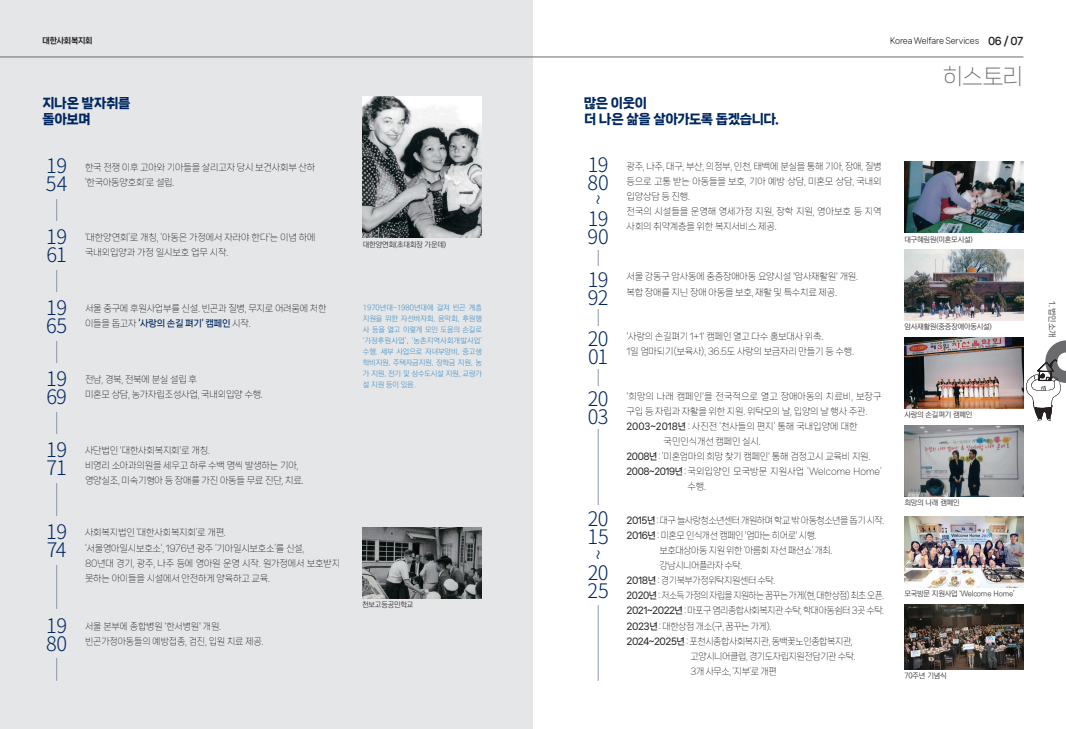
<style>
.page{position:relative;width:1066px;height:729px;background:#fff}
.page>*{position:absolute;margin:0;border:0;box-sizing:border-box;transform-origin:0 0}
.t1{font:22px "Nanum Square Neo Variable";color:#6b6b6e}
.t2{font:300 20px/18px "Noto Sans CJ Kkr";letter-spacing:-.025em;color:#002760}
.t3{font:13px/16px "Nanum Square Neo Variable";letter-spacing:-.025em;color:#002760}
.t4{font:9px/15px "Nanum Square Neo Variable";letter-spacing:-.03em;color:#231f20}
.t5{font:9px "Nanum Square Neo Variable";letter-spacing:-.05em;color:#231f20}
.t6{font:9px "Nanum Square Neo Variable";letter-spacing:-.06em;color:#231f20}
.t7{font:9px "Nanum Square Neo Variable";letter-spacing:-.07em;color:#231f20;scale:.95 1}
.t8{font:9px "Nanum Square Neo Variable";color:#231f20;scale:.95 1}
.t9{font:9px "Nanum Square Neo Variable";letter-spacing:-.03em;color:#231f20;scale:.95 1}
.t10{font:9px "Nanum Square Neo Variable";letter-spacing:-.01em;color:#231f20;scale:.95 1}
.t11{font:9px "Nanum Square Neo Variable";letter-spacing:-.005em;color:#231f20}
.t12{font:8px "Nanum Square Neo Variable";letter-spacing:-.02em;color:#231f20}
.t13{font:8px "Nanum Square Neo Variable";color:#6b6b6e}
.t14{font:7.5px/11px "Ko Pub World Dotum PL";letter-spacing:-.02em;color:#4994c8;text-align:justify}
.t15{font:7.5px "Ko Pub World Dotum PL";letter-spacing:-.02em;color:#231f20}
.s1{color:#002760}
.s2{font-size:10px}
</style>
<div class="page">
<div style="left:0;top:0;width:533px;height:729px;background:#e5e6e8"></div>
<hr style="left:598px;top:159px;width:1px;height:521px;background:#8b96ab">
<div style="left:584px;top:150px;width:28px;height:99px;background:#fff"></div>
<div style="left:584px;top:266px;width:28px;height:43px;background:#fff"></div>
<div style="left:584px;top:326px;width:28px;height:43px;background:#fff"></div>
<div style="left:584px;top:505px;width:28px;height:99px;background:#fff"></div>
<img style="left:904px;top:162px;width:119px;height:70px">
<img style="left:904px;top:249px;width:119px;height:71px">
<img style="left:904px;top:337px;width:119px;height:71px">
<img style="left:904px;top:425px;width:119px;height:71px">
<img style="left:904px;top:516px;width:119px;height:71px">
<img style="left:904px;top:604px;width:119px;height:65px">
<hr style="left:56px;top:159px;width:1px;height:521px;background:#8b96ab">
<div style="left:43px;top:150px;width:28px;height:48px;background:#e5e6e8"></div>
<div style="left:43px;top:609px;width:28px;height:49px;background:#e5e6e8"></div>
<div style="left:43px;top:221px;width:28px;height:48px;background:#e5e6e8"></div>
<div style="left:43px;top:292px;width:28px;height:48px;background:#e5e6e8"></div>
<div style="left:43px;top:363px;width:28px;height:48px;background:#e5e6e8"></div>
<div style="left:43px;top:434px;width:28px;height:48px;background:#e5e6e8"></div>
<div style="left:43px;top:516px;width:28px;height:48px;background:#e5e6e8"></div>
<img style="left:363px;top:96px;width:119px;height:142px">
<img style="left:362px;top:527px;width:119px;height:71px">
<div style="left:584px;top:386px;width:28px;height:42px;background:#fff"></div>
<hr style="left:0;top:57px;width:533px;height:1px;background:#6b6b6e">
<svg style="left:1026px;top:340px;width:40px;height:81px"></svg>
<hr style="left:533px;top:57px;width:490px;height:1px;background:#6b6b6e">
<p class="t12" style="left:43px;top:37px;width:52px">대한사회복지회</p>
<h3 class="t3" style="left:43px;top:95px;width:89px">지나온 발자취를 돌아보며</h3>
<h2 class="t2" style="left:46px;top:157px;width:23px">19<br>54</h2>
<p class="t4" style="left:85px;top:160px;width:232px">한국 전쟁 이후 고아와 기아들을 살리고자 당시 보건사회부 산하 ‘한국아동양호회’로 설립.</p>
<h2 class="t2" style="left:46px;top:228px;width:22px">19<br>61</h2>
<p class="t4" style="left:85px;top:230px;width:232px">‘대한양연회’로 개칭, ‘아동은 가정에서 자라야 한다’는 이념 하에 국내외입양과 가정 일시보호 업무 시작.</p>
<h2 class="t2" style="left:46px;top:299px;width:23px">19<br>65</h2>
<p class="t4" style="left:85px;top:301px;width:243px">서울 중구에 후원사업부를 신설. 빈곤과 질병, 무지로 어려움에 처한 이들을 돕고자 <span class="s1">‘사랑의 손길 펴기’ 캠페인</span> 시작.</p>
<h2 class="t2" style="left:46px;top:370px;width:22px">19<br>69</h2>
<p class="t4" style="left:85px;top:372px;width:179px">전남, 경북, 전북에 분실 설립 후<br>미혼모 상담, 농가자립조성사업, 국내외입양 수행.</p>
<h2 class="t2" style="left:46px;top:440px;width:22px">19<br>71</h2>
<p class="t4" style="left:85px;top:443px;width:220px">사단법인 '대한사회복지회'로 개칭.<br>비영리 소아과의원을 세우고 하루 수백 명씩 발생하는 기아, 영양실조, 미숙기형아 등 장애를 가진 아동들 무료 진단, 치료.</p>
<h2 class="t2" style="left:46px;top:523px;width:22px">19<br>74</h2>
<p class="t4" style="left:85px;top:525px;width:257px">사회복지법인 ‘대한사회복지회‘로 개편.<br>‘서울영아일시보호소’, 1976년 광주 ‘기아일시보호소’를 신설,<br>80년대 경기, 광주, 나주 등에 영아원 운영 시작. 원가정에서 보호받지 못하는 아이들을 시설에서 안전하게 양육하고 교육.</p>
<h2 class="t2" style="left:46px;top:616px;width:23px">19<br>80</h2>
<p class="t4" style="left:85px;top:619px;width:180px">서울 본부에 종합병원 '한서병원' 개원. 빈곤가정아동들의 예방접종, 검진, 입원 치료 제공.</p>
<p class="t15" style="left:363px;top:239px;width:85px">대한양연회(초대회장 가운데)</p>
<p class="t14" style="left:363px;top:302px;width:121px">1970년대~1980년대에 걸쳐 빈곤 계층 지원을 위한 자선바자회, 음악회, 후원행 사 등을 열고 이렇게 모인 도움의 손길로 ‘가정후원사업’, ‘농촌지역사회개발사업’ 수행. 세부 사업으로 자녀부양비, 중고생 학비지원, 주택자금지원, 장학금 지원, 농 가 지원, 전기 및 상수도시설 지원, 교량가 설 지원 등이 있음.</p>
<p class="t15" style="left:362px;top:599px;width:53px">천보고등공민학교</p>
<p class="t12" style="left:890px;top:37px;width:135px">Korea Welfare Services <span class="s2">06 / 07</span></p>
<h3 class="t3" style="left:584px;top:95px;width:196px">많은 이웃이<br>더 나은 삶을 살아가도록 돕겠습니다.</h3>
<p class="t4" style="left:626px;top:159px;width:257px">광주, 나주, 대구, 부산, 의정부, 인천, 태백에 분실을 통해 기아, 장애, 질병 등으로 고통 받는 아동들을 보호, 기아 예방 상담, 미혼모 상담, 국내외 입양상담 등 진행.<br>전국의 시설들을 운영해 영세가정 지원, 장학 지원, 영아보호 등 지역 사회의 취약계층을 위한 복지서비스 제공.</p>
<h2 class="t2" style="left:588px;top:156px;width:23px">19<br>80</h2>
<h2 class="t2" style="left:590px;top:205px;width:12px;rotate:-90deg">~</h2>
<h2 class="t2" style="left:588px;top:210px;width:23px">19<br>90</h2>
<h2 class="t2" style="left:588px;top:270px;width:22px">19<br>92</h2>
<p class="t4" style="left:626px;top:269px;width:233px">서울 강동구 암사동에 중증장애아동 요양시설 '암사재활원' 개원. 복합 장애를 지닌 장애 아동을 보호, 재활 및 특수치료 제공.</p>
<h2 class="t2" style="left:588px;top:330px;width:22px">20<br>01</h2>
<p class="t4" style="left:626px;top:329px;width:229px">'사랑의 손길펴기 1+1' 캠페인 열고 다수 홍보대사 위촉.<br>1일 엄마되기(보육사), 36.5도 사랑의 보금자리 만들기 등 수행.</p>
<h2 class="t2" style="left:588px;top:389px;width:22px">20<br>03</h2>
<p class="t11" style="left:626px;top:391px;width:257px">'희망의 나래 캠페인'을 전국적으로 열고 장애아동의 치료비, 보장구</p>
<p class="t4" style="left:626px;top:403px;width:242px">구입 등 자립과 자활을 위한 지원. 위탁모의 날, 입양의 날 행사 주관.</p>
<p class="t10" style="left:626px;top:421px;width:245px">2003~2018년 : 사진전 ‘천사들의 편지‘ 통해 국내입양에 대한</p>
<p class="t4" style="left:663px;top:433px;width:99px">국민인식개선 캠페인 실시.</p>
<p class="t9" style="left:626px;top:451px;width:258px">2008년 : ‘미혼엄마의 희망 찾기 캠페인' 통해 검정고시 교육비 지원.</p>
<p class="t8" style="left:626px;top:466px;width:270px">2008~2019년 : 국외입양인 모국방문 지원사업 ‘Welcome Home’</p>
<p class="t4" style="left:687px;top:478px;width:20px">수행.</p>
<h2 class="t2" style="left:588px;top:510px;width:23px">20<br>15</h2>
<h2 class="t2" style="left:590px;top:560px;width:12px;rotate:-90deg">~</h2>
<h2 class="t2" style="left:587px;top:564px;width:23px">20<br>25</h2>
<p class="t6" style="left:626px;top:516px;width:259px">2015년 : 대구 늘사랑청소년센터 개원하며 학교 밖 아동청소년을 돕기 시작.</p>
<p class="t5" style="left:626px;top:531px;width:192px">2016년 : 미혼모 인식개선 캠페인 '엄마는 히어로' 시행.</p>
<p class="t5" style="left:659px;top:546px;width:174px">보호대상아동 지원 위한 ‘아름회 자선 패션쇼‘ 개최.</p>
<p class="t5" style="left:659px;top:561px;width:84px">강남시니어플라자 수탁.</p>
<p class="t5" style="left:626px;top:576px;width:150px">2018년 : 경기북부가정위탁지원센터 수탁.</p>
<p class="t7" style="left:626px;top:591px;width:272px">2020년 : 저소득 가정의 자립을 지원하는 꿈꾸는 가게(현, 대한상점) 최초 오픈.</p>
<p class="t6" style="left:626px;top:606px;width:259px">2021~2022년 : 마포구 염리종합사회복지관 수탁, 학대아동쉼터 3곳 수탁.</p>
<p class="t5" style="left:626px;top:621px;width:146px">2023년 : 대한상점 개소(구, 꿈꾸는 가게).</p>
<p class="t5" style="left:626px;top:636px;width:228px">2024~2025년 : 포천시종합사회복지관, 동백꽃노인종합복지관,</p>
<p class="t5" style="left:690px;top:651px;width:167px">고양시니어클럽, 경기도자립지원전담기관 수탁.</p>
<p class="t4" style="left:690px;top:663px;width:88px">3개 사무소, ‘지부’로 개편</p>
<h1 class="t1" style="left:942px;top:64px;width:83px">히스토리</h1>
<p class="t15" style="left:904px;top:234px;width:70px">대구혜림원(미혼모시설)</p>
<p class="t15" style="left:904px;top:322px;width:89px">암사재활원(중증장애아동시설)</p>
<p class="t15" style="left:904px;top:409px;width:70px">사랑의 손길펴기 캠페인</p>
<p class="t15" style="left:904px;top:497px;width:57px">희망의 나래 캠페인</p>
<p class="t15" style="left:904px;top:588px;width:112px">모국방문 지원사업 ‘Welcome Home’</p>
<p class="t15" style="left:904px;top:670px;width:44px">70주년 기념식</p>
<p class="t13" style="left:1056px;top:301px;width:38px;rotate:90deg">1. 법인소개</p>
</div>
